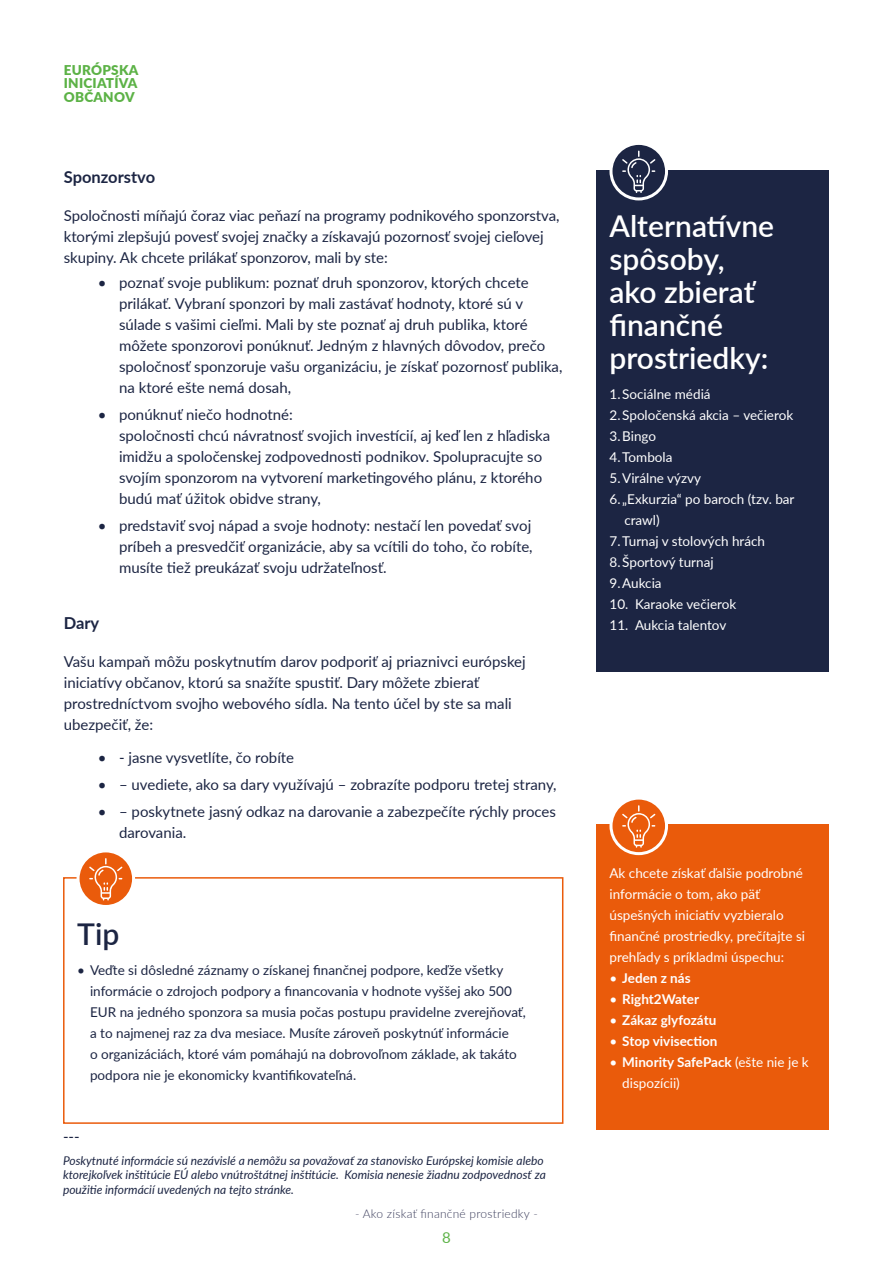
<style>
.page{position:relative;width:893px;height:1263px;background:#fff}
.page>*{position:absolute;margin:0;border:0;box-sizing:border-box;transform-origin:0 0}
.t1{font:600 30px/33px "Lato";color:#fff}
.t2{font:600 30px "Lato";color:#1c2543}
.t3{font:700 16.5px "Lato";color:#1c2543}
.t4{font:15px/21px "Lato";color:#1c2543}
.t5{font:15px "Lato";color:#5cb246}
.t6{font:13.5px/21px "Lato";color:#fff}
.t7{font:13.5px/21px "Lato";color:#1c2543}
.t8{font:700 13.5px "Lato";color:#fff}
.t9{font:900 13.5px/13.5px "Lato";letter-spacing:.02em;color:#5cb246;text-align:justify}
.t10{font:italic 12px/14.4px "Lato";color:#1c2543}
.t11{font:300 12px "Lato";letter-spacing:.02em;color:#3c3e5c}
.s1{font-weight:400}
.s2{font-weight:700}
</style>
<div class="page">
<div style="left:597px;top:170px;width:232px;height:502px;background:#1c2543"></div>
<svg style="left:611px;top:143px;width:55px;height:56px"></svg>
<div style="left:609px;top:142px;width:59px;height:58px;border:3px solid #fff;border-radius:50%"></div>
<svg style="left:622px;top:151px;width:33px;height:42px"></svg>
<div style="left:63px;top:877px;width:500px;height:247px;border:2px solid #ea5b0b"></div>
<svg style="left:78px;top:851px;width:56px;height:55px"></svg>
<div style="left:77px;top:849px;width:58px;height:59px;border:3px solid #fff;border-radius:50%"></div>
<svg style="left:89px;top:858px;width:33px;height:42px"></svg>
<div style="left:597px;top:824px;width:232px;height:306px;background:#ea5b0b"></div>
<svg style="left:611px;top:798px;width:55px;height:56px"></svg>
<div style="left:609px;top:796px;width:59px;height:59px;border:3px solid #fff;border-radius:50%"></div>
<svg style="left:622px;top:805px;width:33px;height:43px"></svg>
<p class="t9" style="left:64px;top:62px;width:76px">EURÓPSKA INICIATÍVA OBČANOV</p>
<p class="t3" style="left:64px;top:165px;width:93px">Sponzorstvo</p>
<p class="t4" style="left:64px;top:205px;width:497px">Spoločnosti míňajú čoraz viac peňazí na programy podnikového sponzorstva, ktorými zlepšujú povesť svojej značky a získavajú pozornosť svojej cieľovej skupiny. Ak chcete prilákať sponzorov, mali by ste:</p>
<p class="t4" style="left:119px;top:271px;width:445px;text-indent:-21px">• poznať svoje publikum: poznať druh sponzorov, ktorých chcete prilákať. Vybraní sponzori by mali zastávať hodnoty, ktoré sú v súlade s vašimi cieľmi. Mali by ste poznať aj druh publika, ktoré môžete sponzorovi ponúknuť. Jedným z hlavných dôvodov, prečo spoločnosť sponzoruje vašu organizáciu, je získať pozornosť publika, na ktoré ešte nemá dosah,</p>
<p class="t4" style="left:119px;top:403px;width:433px;text-indent:-21px">• ponúknuť niečo hodnotné:<br>spoločnosti chcú návratnosť svojich investícií, aj keď len z hľadiska imidžu a spoločenskej zodpovednosti podnikov. Spolupracujte so svojím sponzorom na vytvorení marketingového plánu, z ktorého budú mať úžitok obidve strany,</p>
<p class="t4" style="left:119px;top:515px;width:415px;text-align:justify;text-indent:-21px">• predstaviť svoj nápad a svoje hodnoty: nestačí len povedať svoj príbeh a presvedčiť organizácie, aby sa vcítili do toho, čo robíte, musíte tiež preukázať svoju udržateľnosť.</p>
<p class="t3" style="left:64px;top:611px;width:37px">Dary</p>
<p class="t4" style="left:64px;top:650px;width:463px">Vašu kampaň môžu poskytnutím darov podporiť aj priaznivci európskej iniciatívy občanov, ktorú sa snažíte spustiť. Dary môžete zbierať prostredníctvom svojho webového sídla. Na tento účel by ste sa mali ubezpečiť, že:</p>
<p class="t4" style="left:98px;top:746px;width:198px">• - jasne vysvetlíte, čo robíte</p>
<p class="t4" style="left:98px;top:773px;width:460px">• – uvediete, ako sa dary využívajú – zobrazíte podporu tretej strany,</p>
<p class="t4" style="left:119px;top:801px;width:438px;text-indent:-21px">• – poskytnete jasný odkaz na darovanie a zabezpečíte rýchly proces darovania.</p>
<h1 class="t2" style="left:77px;top:912px;width:44px">Tip</h1>
<p class="t7" style="left:90px;top:959px;width:437px;text-indent:-13px">• Veďte si dôsledné záznamy o získanej finančnej podpore, keďže všetky informácie o zdrojoch podpory a financovania v hodnote vyššej ako 500<br>EUR na jedného sponzora sa musia počas postupu pravidelne zverejňovať, a to najmenej raz za dva mesiace. Musíte zároveň poskytnúť informácie<br>o organizáciách, ktoré vám pomáhajú na dobrovoľnom základe, ak takáto podpora nie je ekonomicky kvantifikovateľná.</p>
<p class="t4" style="left:63px;top:1125px;width:18px">---</p>
<p class="t10" style="left:63px;top:1153px;width:484px">Poskytnuté informácie sú nezávislé a nemôžu sa považovať za stanovisko Európskej komisie alebo ktorejkoľvek inštitúcie EÚ alebo vnútroštátnej inštitúcie. Komisia nenesie žiadnu zodpovednosť za použitie informácií uvedených na tejto stránke.</p>
<p class="t11" style="left:355px;top:1206px;width:184px">- Ako získať finančné prostriedky -</p>
<p class="t5" style="left:442px;top:1227px;width:10px">8</p>
<h1 class="t1" style="left:609px;top:208px;width:166px">Alternatívne spôsoby, ako zbierať finančné prostriedky:</h1>
<p class="t6" style="left:609px;top:383px;width:103px">1.Sociálne médiá</p>
<p class="t6" style="left:609px;top:404px;width:185px">2.Spoločenská akcia – večierok</p>
<p class="t6" style="left:609px;top:425px;width:48px">3.Bingo</p>
<p class="t6" style="left:609px;top:446px;width:64px">4.Tombola</p>
<p class="t6" style="left:609px;top:467px;width:93px">5.Virálne výzvy</p>
<p class="t6" style="left:609px;top:488px;width:187px">6.„Exkurzia“ po baroch (tzv. bar</p>
<p class="t6" style="left:624px;top:509px;width:37px">crawl)</p>
<p class="t6" style="left:609px;top:530px;width:157px">7.Turnaj v stolových hrách</p>
<p class="t6" style="left:609px;top:551px;width:106px">8.Športový turnaj</p>
<p class="t6" style="left:609px;top:572px;width:54px">9.Aukcia</p>
<p class="t6" style="left:609px;top:593px;width:128px">10. Karaoke večierok</p>
<p class="t6" style="left:609px;top:614px;width:118px">11. Aukcia talentov</p>
<p class="t6" style="left:609px;top:862px;width:197px">Ak chcete získať ďalšie podrobné informácie o tom, ako päť úspešných iniciatív vyzbieralo finančné prostriedky, prečítajte si prehľady s príkladmi úspechu:</p>
<p class="t8" style="left:609px;top:968px;width:83px"><span class="s1">•</span> Jeden z nás</p>
<p class="t8" style="left:609px;top:989px;width:91px"><span class="s1">•</span> Right2Water</p>
<p class="t8" style="left:609px;top:1010px;width:108px"><span class="s1">•</span> Zákaz glyfozátu</p>
<p class="t8" style="left:609px;top:1031px;width:110px"><span class="s1">•</span> Stop vivisection</p>
<p class="t6" style="left:622px;top:1051px;width:188px;text-indent:-13px">• <span class="s2">Minority SafePack</span> (ešte nie je k dispozícii)</p>
</div>
